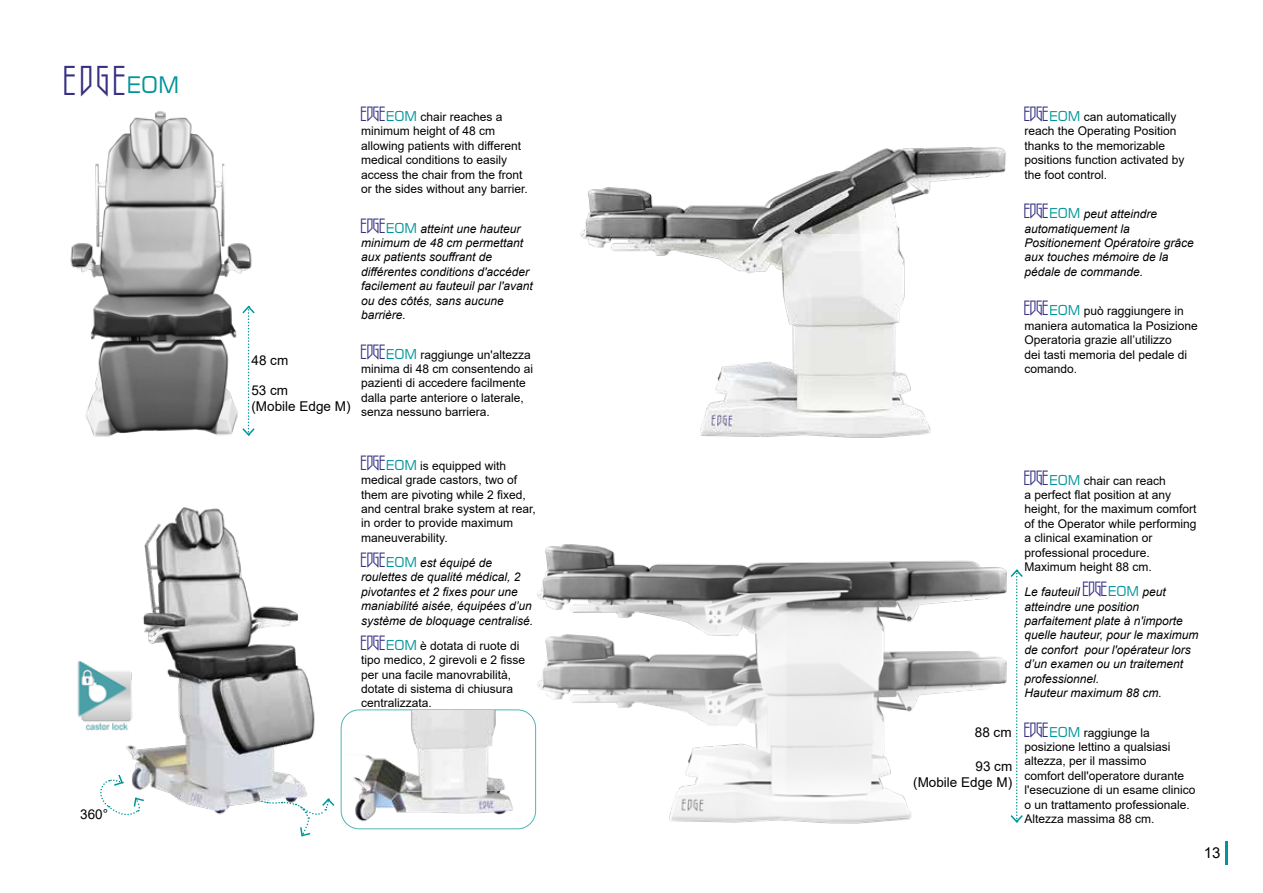
<style>
.page{position:relative;width:1263px;height:893px;background:#fff}
.page>*{position:absolute;margin:0;border:0;box-sizing:border-box;transform-origin:0 0}
.t1{font:42.3px "Havannah Hank";color:#373084}
.t2{font:15px "Arial";color:#000}
.t3{font:13.5px/16.2px "Arial";color:#000}
.t4{font:12px/14.4px "Arial";color:#000}
.t5{font:italic 12px/14.4px "Arial";color:#000}
.s1{font-family:"Square 721 BT";font-size:22.65px;color:#00959a}
.s2{font-family:"Havannah Hank";font-size:21px;color:#373185}
.s3{font-family:"Square 721 BT";font-size:13.5px;color:#00959a}
.s4{font-family:"Havannah Hank";font-style:normal;font-size:21px;color:#373185}
.s5{font-family:"Square 721 BT";font-style:normal;font-size:13.5px;color:#00959a}
</style>
<div class="page">
<hr style="left:1225px;top:841px;width:3px;height:23px;background:#00959a">
<img style="left:532px;top:544px;width:475px;height:280px">
<img style="left:70px;top:111px;width:185px;height:326px">
<img style="left:580px;top:147px;width:426px;height:291px">
<svg style="left:300px;top:824px;width:11px;height:13px"></svg>
<img style="left:126px;top:507px;width:209px;height:317px">
<img style="left:341px;top:711px;width:185px;height:119px">
<svg style="left:100px;top:773px;width:46px;height:45px"></svg>
<img style="left:77px;top:659px;width:70px;height:86px">
<svg style="left:1010px;top:569px;width:13px;height:254px"></svg>
<h1 class="t1" style="left:64px;top:62px;width:116px">EDGE <span class="s1">EOM</span></h1>
<p class="t3" style="left:80px;top:806px;width:29px">360°</p>
<p class="t3" style="left:251px;top:352px;width:38px">48 cm</p>
<p class="t3" style="left:251px;top:382px;width:101px">53 cm<br>(Mobile Edge M)</p>
<p class="t4" style="left:361px;top:110px;width:168px"><span class="s2">EDGE</span><span class="s3">EOM</span> chair reaches a minimum height of 48 cm allowing patients with different medical conditions to easily access the chair from the front or the sides without any barrier.</p>
<p class="t5" style="left:361px;top:221px;width:173px"><span class="s4">EDGE</span><span class="s5">EOM</span> atteint une hauteur minimum de 48 cm permettant aux patients souffrant de différentes conditions d'accéder facilement au fauteuil par l'avant ou des côtés, sans aucune barrière.</p>
<p class="t4" style="left:361px;top:347px;width:174px"><span class="s2">EDGE</span><span class="s3">EOM</span> raggiunge un'altezza minima di 48 cm consentendo ai pazienti di accedere facilmente dalla parte anteriore o laterale, senza nessuno barriera.</p>
<p class="t4" style="left:361px;top:458px;width:176px"><span class="s2">EDGE</span><span class="s3">EOM</span> is equipped with medical grade castors, two of them are pivoting while 2 fixed, and central brake system at rear, in order to provide maximum maneuverability.</p>
<p class="t5" style="left:361px;top:556px;width:174px"><span class="s4">EDGE</span><span class="s5">EOM</span> est équipé de roulettes de qualité médical, 2 pivotantes et 2 fixes pour une maniabilité aisée, équipées d’un système de bloquage centralisé.</p>
<p class="t4" style="left:361px;top:638px;width:166px"><span class="s2">EDGE</span><span class="s3">EOM</span> è dotata di ruote di tipo medico, 2 girevoli e 2 fisse per una facile manovrabilità, dotate di sistema di chiusura centralizzata.</p>
<p class="t4" style="left:1024px;top:110px;width:162px"><span class="s2">EDGE</span><span class="s3">EOM</span> can automatically reach the Operating Position thanks to the memorizable positions function activated by the foot control.</p>
<p class="t5" style="left:1024px;top:207px;width:171px"><span class="s4">EDGE</span><span class="s5">EOM</span> peut atteindre automatiquement la<br>Positionement Opératoire grâce aux touches mémoire de la pédale de commande.</p>
<p class="t4" style="left:1024px;top:304px;width:175px"><span class="s2">EDGE</span><span class="s3">EOM</span> può raggiungere in maniera automatica la Posizione<br>Operatoria grazie all’utilizzo<br>dei tasti memoria del pedale di comando.</p>
<p class="t3" style="left:975px;top:724px;width:38px">88 cm</p>
<p class="t3" style="left:913px;top:758px;width:101px;text-align:right">93 cm<br>(Mobile Edge M)</p>
<p class="t4" style="left:1024px;top:473px;width:174px"><span class="s2">EDGE</span><span class="s3">EOM</span> chair can reach<br>a perfect flat position at any height, for the maximum comfort of the Operator while performing a clinical examination or professional procedure.<br>Maximum height 88 cm.</p>
<p class="t5" style="left:1024px;top:585px;width:176px">Le fauteuil <span class="s4">EDGE</span><span class="s5">EOM</span> peut atteindre une position parfaitement plate à n'importe quelle hauteur, pour le maximum de confort pour l'opérateur lors d’un examen ou un traitement professionnel.<br>Hauteur maximum 88 cm.</p>
<p class="t4" style="left:1024px;top:725px;width:173px"><span class="s2">EDGE</span><span class="s3">EOM</span> raggiunge la posizione lettino a qualsiasi altezza, per il massimo<br>comfort dell'operatore durante l'esecuzione di un esame clinico o un trattamento professionale.<br>Altezza massima 88 cm.</p>
<p class="t2" style="left:1204px;top:842px;width:18px">13</p>
</div>
